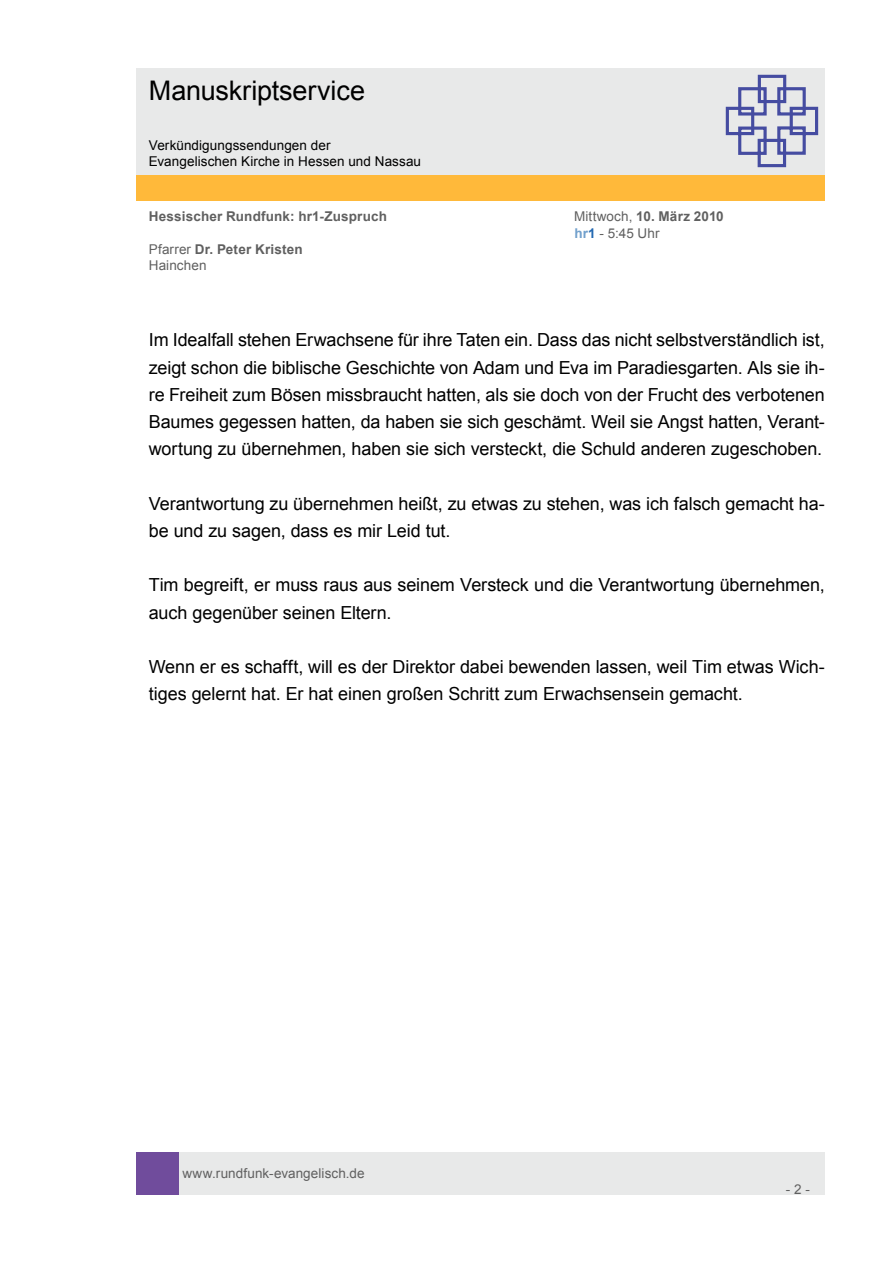
<style>
.page{position:relative;width:893px;height:1263px;background:#fff}
.page>*{position:absolute;margin:0;border:0;box-sizing:border-box;transform-origin:0 0}
.t1{font:27px "Arial";letter-spacing:-.005em;color:#000}
.t2{font:18px/27.2px "Arial";letter-spacing:-.005em;color:#000}
.t3{font:13.5px/16.2px "Arial";letter-spacing:.005em;color:#606060}
.t4{font:13.5px/16.2px "Arial";letter-spacing:.005em;color:#000}
.t5{font:700 13.5px "Arial";letter-spacing:.015em;color:#606060}
.s1{font-weight:700}
.s2{font-weight:700;color:#71a0cc}
.s3{font-weight:700;color:#2369b2}
</style>
<div class="page">
<div style="left:179px;top:1152px;width:646px;height:43px;background:#e8e9e9"></div>
<div style="left:136px;top:1152px;width:43px;height:43px;background:#704c9c"></div>
<div style="left:136px;top:175px;width:689px;height:26px;background:#ffb93a"></div>
<div style="left:136px;top:68px;width:689px;height:106px;background:#e8e9e9"></div>
<svg style="left:725px;top:74px;width:94px;height:94px"></svg>
<h1 class="t1" style="left:149px;top:73px;width:218px">Manuskriptservice</h1>
<p class="t4" style="left:149px;top:137px;width:274px">Verkündigungssendungen der<br>Evangelischen Kirche in Hessen und Nassau</p>
<p class="t5" style="left:149px;top:208px;width:240px">Hessischer Rundfunk: hr1-Zuspruch</p>
<p class="t3" style="left:574px;top:209px;width:151px">Mittwoch, <span class="s1">10. März 2010 </span><span class="s2">hr</span><span class="s3">1</span> - 5:45 Uhr</p>
<p class="t3" style="left:149px;top:241px;width:155px">Pfarrer <span class="s1">Dr. Peter Kristen<br></span>Hainchen</p>
<p class="t2" style="left:149px;top:327px;width:678px;text-align:justify">Im Idealfall stehen Erwachsene für ihre Taten ein. Dass das nicht selbstverständlich ist, zeigt schon die biblische Geschichte von Adam und Eva im Paradiesgarten. Als sie ih&shy;re Freiheit zum Bösen missbraucht hatten, als sie doch von der Frucht des verbotenen Baumes gegessen hatten, da haben sie sich geschämt. Weil sie Angst hatten, Verant&shy;wortung zu übernehmen, haben sie sich versteckt, die Schuld anderen zugeschoben.</p>
<p class="t2" style="left:149px;top:490px;width:678px">Verantwortung zu übernehmen heißt, zu etwas zu stehen, was ich falsch gemacht ha&shy;be und zu sagen, dass es mir Leid tut.</p>
<p class="t2" style="left:149px;top:572px;width:677px">Tim begreift, er muss raus aus seinem Versteck und die Verantwortung übernehmen, auch gegenüber seinen Eltern.</p>
<p class="t2" style="left:149px;top:653px;width:678px">Wenn er es schafft, will es der Direktor dabei bewenden lassen, weil Tim etwas Wich&shy;tiges gelernt hat. Er hat einen großen Schritt zum Erwachsensein gemacht.</p>
<p class="t3" style="left:182px;top:1165px;width:184px">www.rundfunk-evangelisch.de</p>
<p class="t3" style="left:786px;top:1181px;width:26px">- 2 -</p>
</div>
